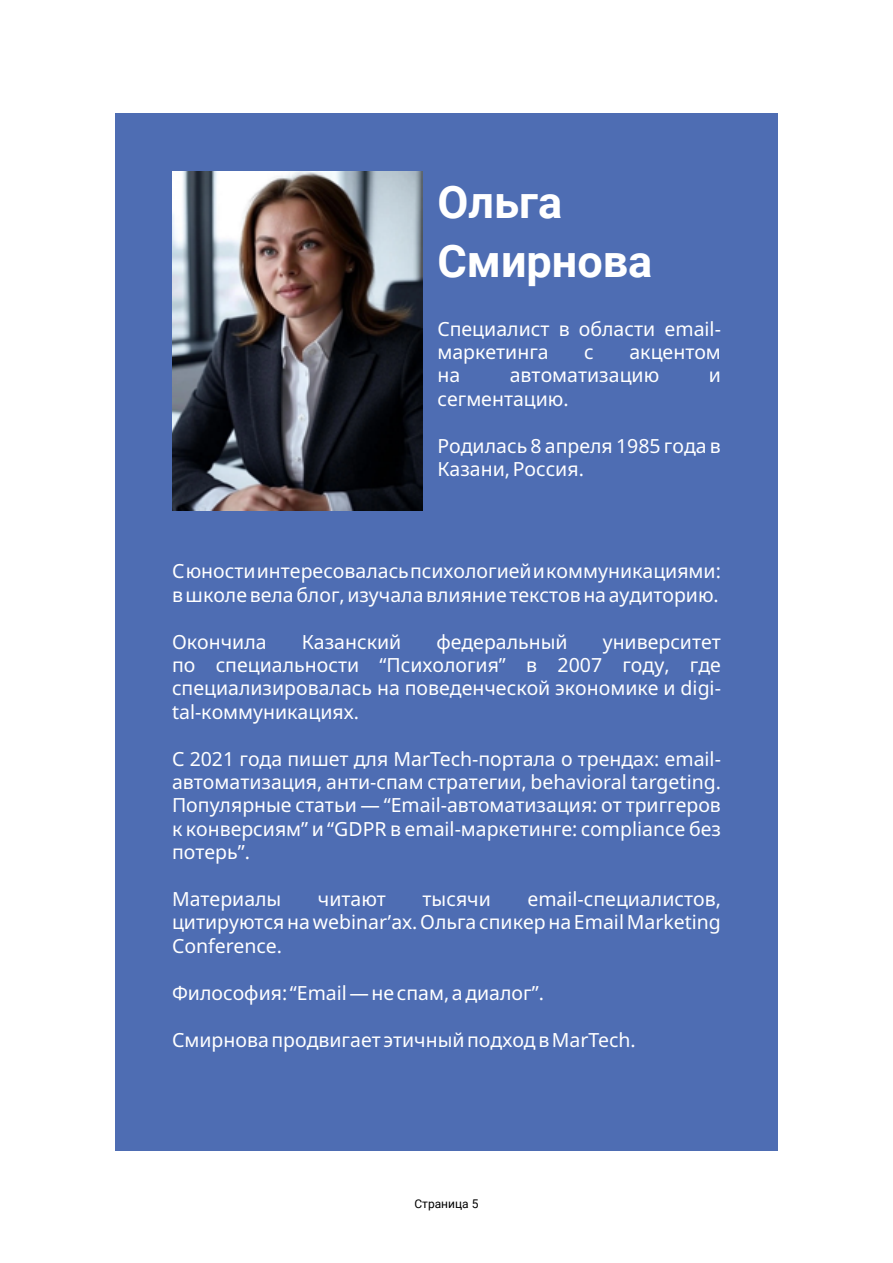
<style>
.page{position:relative;width:893px;height:1263px;background:#fff}
.page>*{position:absolute;margin:0;border:0;box-sizing:border-box;transform-origin:0 0}
.t1{font:700 45px/58.5px "Roboto";color:#fff}
.t2{font:19.5px/23.4px "Sans Serif Collection";color:#fff}
.t3{font:12px "Roboto";color:#000}
</style>
<div class="page">
<div style="left:115px;top:113px;width:663px;height:1037px;background:#4e6db3"></div>
<img style="left:172px;top:171px;width:250px;height:340px">
<h1 class="t1" style="left:437px;top:171px;width:216px">Ольга<br>Смирнова</h1>
<p class="t2" style="left:437px;top:317px;width:285px">Cпециалист в области email&shy;маркетинга</p>
<p class="t2" style="left:584px;top:341px;width:11px">с</p>
<p class="t2" style="left:629px;top:341px;width:93px">акцентом</p>
<p class="t2" style="left:437px;top:364px;width:24px">на</p>
<p class="t2" style="left:510px;top:364px;width:151px">автоматизацию</p>
<p class="t2" style="left:709px;top:364px;width:14px">и</p>
<p class="t2" style="left:437px;top:387px;width:133px">сегментацию.</p>
<p class="t2" style="left:437px;top:434px;width:285px">Родилась 8 апреля 1985 года в<br>Казани, Россия.</p>
<p class="t2" style="left:172px;top:560px;width:550px">С юности интересовалась психологией и коммуникациями: в школе вела блог, изучала влияние текстов на аудиторию.</p>
<p class="t2" style="left:172px;top:630px;width:96px">Окончила</p>
<p class="t2" style="left:302px;top:630px;width:101px">Казанский</p>
<p class="t2" style="left:436px;top:630px;width:133px">федеральный</p>
<p class="t2" style="left:172px;top:630px;width:550px;text-align:justify;text-indent:431px">университет по специальности “Психология” в 2007 году, где специализировалась на поведенческой экономике и digi&shy;tal-коммуникациях.</p>
<p class="t2" style="left:172px;top:747px;width:550px;text-align:justify">С 2021 года пишет для MarTech-портала о трендах: email&shy;автоматизация, анти-спам стратегии, behavioral targeting.<br>Популярные статьи — “Email-автоматизация: от триггеров к конверсиям” и “GDPR в email-маркетинге: compliance без потерь”.</p>
<p class="t2" style="left:172px;top:888px;width:111px">Материалы</p>
<p class="t2" style="left:318px;top:888px;width:70px">читают</p>
<p class="t2" style="left:422px;top:888px;width:70px">тысячи</p>
<p class="t2" style="left:172px;top:888px;width:550px;text-align:justify;text-indent:355px">email-специалистов, цитируются на webinar’ах. Ольга спикер на Email Marketing Conference.</p>
<p class="t2" style="left:172px;top:981px;width:373px">Философия: “Email — не спам, а диалог”.</p>
<p class="t2" style="left:172px;top:1028px;width:465px">Смирнова продвигает этичный подход в MarTech.</p>
<p class="t3" style="left:414px;top:1195px;width:66px">Страница 5</p>
</div>
